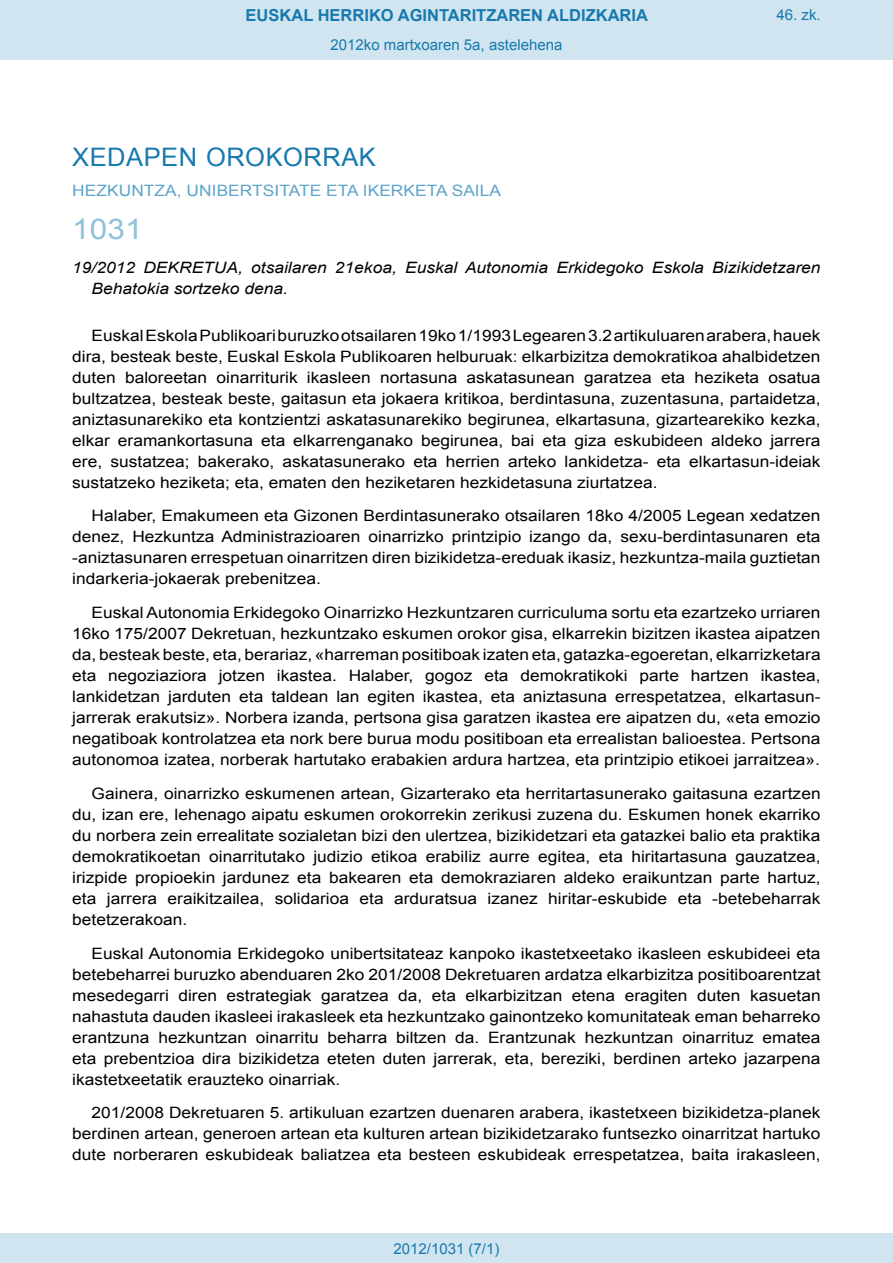
<style>
.page{position:relative;width:893px;height:1263px;background:#fff}
.page>*{position:absolute;margin:0;border:0;box-sizing:border-box;transform-origin:0 0}
.BOPVOrden{font:28.5px "Arial";color:#90c0db;scale:1.11 1}
.BOPVSeccion{font:25.5px "Arial";letter-spacing:.02em;color:#1879ad}
.t1{font:700 16.5px "Arial";color:#1879ad}
.BOPVDetalle{font:15.6px/21px "Arial";color:#000;text-align:justify;scale:1.11 1}
.BOPVTitulo{font:italic 15.6px/21px "Arial";color:#000;scale:1.11 1}
.BOPVOrganismo{font:15.6px "Arial";letter-spacing:.005em;color:#5ea4ca;scale:1.11 1}
.Paginacion_Centro{font:15px "Arial";color:#1879ad}
</style>
<div class="page">
<div style="left:0;top:0;width:893px;height:60px;background:#d0e5f0"></div>
<div style="left:0;top:1233px;width:893px;height:30px;background:#d0e5f0"></div>
<p class="t1" style="left:246px;top:4px;width:404px">EUSKAL HERRIKO AGINTARITZAREN ALDIZKARIA</p>
<p class="Paginacion_Centro" style="left:331px;top:35px;width:233px">2012ko martxoaren 5a, astelehena</p>
<p class="Paginacion_Centro" style="left:776px;top:5px;width:46px">46. zk.</p>
<p class="BOPVSeccion" style="left:72px;top:141px;width:305px">XEDAPEN OROKORRAK</p>
<p class="BOPVOrganismo" style="left:72px;top:181px;width:388px">HEZKUNTZA, UNIBERTSITATE ETA IKERKETA SAILA</p>
<p class="BOPVOrden" style="left:72px;top:211px;width:65px">1031</p>
<p class="BOPVTitulo" style="left:92px;top:257px;width:658px;text-indent:-19px">19/2012 DEKRETUA, otsailaren 21ekoa, Euskal Autonomia Erkidegoko Eskola Bizikidetzaren<br>Behatokia sortzeko dena.</p>
<p class="BOPVDetalle" style="left:72px;top:325px;width:676px;text-indent:19px">Euskal Eskola Publikoari buruzko otsailaren 19ko 1/1993 Legearen 3.2 artikuluaren arabera, hauek dira, besteak beste, Euskal Eskola Publikoaren helburuak: elkarbizitza demokratikoa ahalbidetzen duten baloreetan oinarriturik ikasleen nortasuna askatasunean garatzea eta heziketa osatua bultzatzea, besteak beste, gaitasun eta jokaera kritikoa, berdintasuna, zuzentasuna, partaidetza, aniztasunarekiko eta kontzientzi askatasunarekiko begirunea, elkartasuna, gizartearekiko kezka, elkar eramankortasuna eta elkarrenganako begirunea, bai eta giza eskubideen aldeko jarrera ere, sustatzea; bakerako, askatasunerako eta herrien arteko lankidetza- eta elkartasun-ideiak sustatzeko heziketa; eta, ematen den heziketaren hezkidetasuna ziurtatzea.</p>
<p class="BOPVDetalle" style="left:72px;top:505px;width:676px;text-indent:19px">Halaber, Emakumeen eta Gizonen Berdintasunerako otsailaren 18ko 4/2005 Legean xedatzen denez, Hezkuntza Administrazioaren oinarrizko printzipio izango da, sexu-berdintasunaren eta -aniztasunaren errespetuan oinarritzen diren bizikidetza-ereduak ikasiz, hezkuntza-maila guztietan indarkeria-jokaerak prebenitzea.</p>
<p class="BOPVDetalle" style="left:72px;top:602px;width:676px;text-indent:19px">Euskal Autonomia Erkidegoko Oinarrizko Hezkuntzaren curriculuma sortu eta ezartzeko urriaren 16ko 175/2007 Dekretuan, hezkuntzako eskumen orokor gisa, elkarrekin bizitzen ikastea aipatzen da, besteak beste, eta, berariaz, «harreman positiboak izaten eta, gatazka-egoeretan, elkarrizketara eta negoziaziora jotzen ikastea. Halaber, gogoz eta demokratikoki parte hartzen ikastea, lankidetzan jarduten eta taldean lan egiten ikastea, eta aniztasuna errespetatzea, elkartasun&shy;jarrerak erakutsiz». Norbera izanda, pertsona gisa garatzen ikastea ere aipatzen du, «eta emozio negatiboak kontrolatzea eta nork bere burua modu positiboan eta errealistan balioestea. Pertsona autonomoa izatea, norberak hartutako erabakien ardura hartzea, eta printzipio etikoei jarraitzea».</p>
<p class="BOPVDetalle" style="left:72px;top:783px;width:676px;text-indent:19px">Gainera, oinarrizko eskumenen artean, Gizarterako eta herritartasunerako gaitasuna ezartzen du, izan ere, lehenago aipatu eskumen orokorrekin zerikusi zuzena du. Eskumen honek ekarriko du norbera zein errealitate sozialetan bizi den ulertzea, bizikidetzari eta gatazkei balio eta praktika demokratikoetan oinarritutako judizio etikoa erabiliz aurre egitea, eta hiritartasuna gauzatzea, irizpide propioekin jardunez eta bakearen eta demokraziaren aldeko eraikuntzan parte hartuz, eta jarrera eraikitzailea, solidarioa eta arduratsua izanez hiritar-eskubide eta -betebeharrak betetzerakoan.</p>
<p class="BOPVDetalle" style="left:72px;top:943px;width:676px;text-indent:19px">Euskal Autonomia Erkidegoko unibertsitateaz kanpoko ikastetxeetako ikasleen eskubideei eta betebeharrei buruzko abenduaren 2ko 201/2008 Dekretuaren ardatza elkarbizitza positiboarentzat mesedegarri diren estrategiak garatzea da, eta elkarbizitzan etena eragiten duten kasuetan nahastuta dauden ikasleei irakasleek eta hezkuntzako gainontzeko komunitateak eman beharreko erantzuna hezkuntzan oinarritu beharra biltzen da. Erantzunak hezkuntzan oinarrituz ematea eta prebentzioa dira bizikidetza eteten duten jarrerak, eta, bereziki, berdinen arteko jazarpena ikastetxeetatik erauzteko oinarriak.</p>
<p class="BOPVDetalle" style="left:72px;top:1102px;width:676px;text-indent:19px">201/2008 Dekretuaren 5. artikuluan ezartzen duenaren arabera, ikastetxeen bizikidetza-planek berdinen artean, generoen artean eta kulturen artean bizikidetzarako funtsezko oinarritzat hartuko dute norberaren eskubideak baliatzea eta besteen eskubideak errespetatzea, baita irakasleen,</p>
<p class="Paginacion_Centro" style="left:393px;top:1238px;width:107px">2012/1031 (7/1)</p>
</div>
